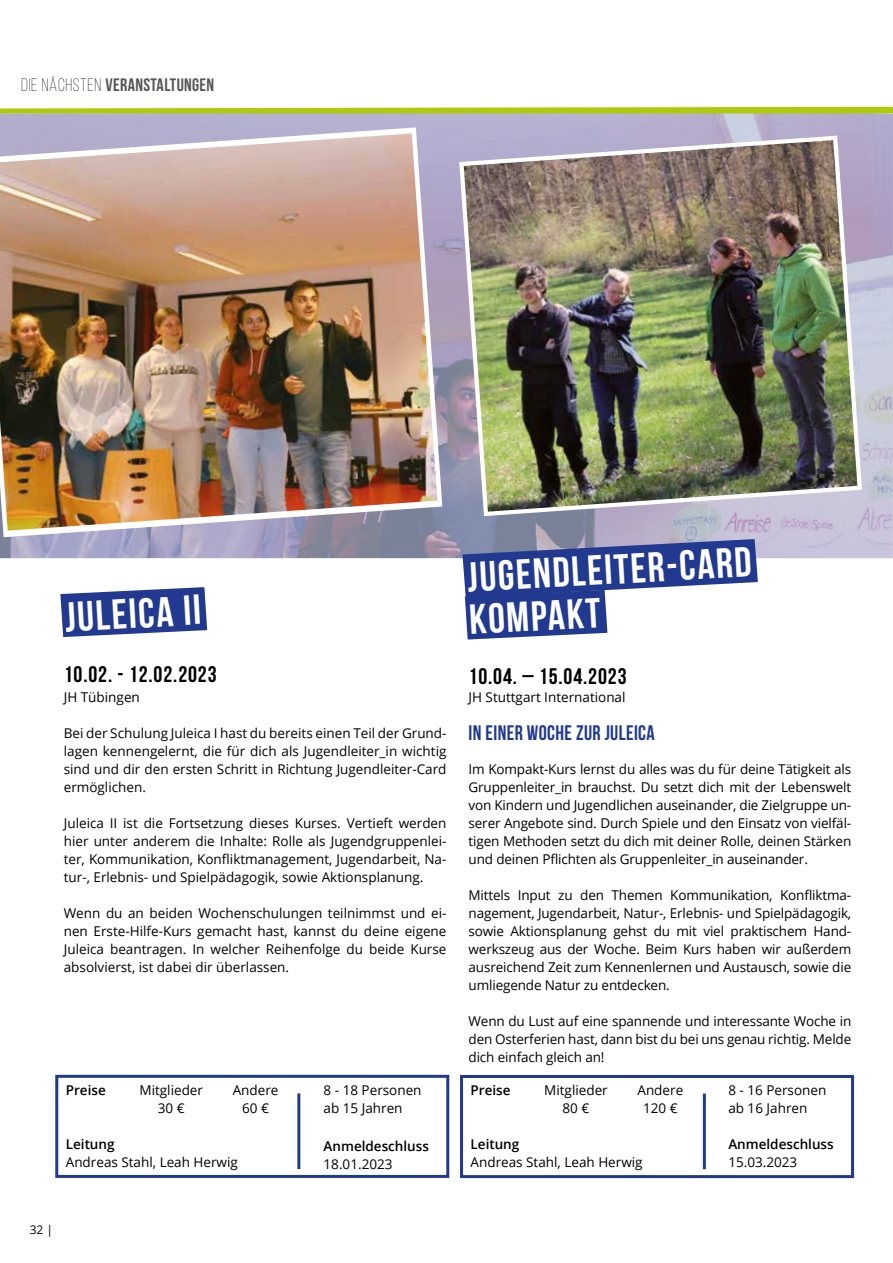
<style>
.page{position:relative;width:893px;height:1263px;background:#fff}
.page>*{position:absolute;margin:0;border:0;box-sizing:border-box;transform-origin:0 0}
.t1{font:700 42px/42.5px "Bebas Neue";color:#fff}
.t2{font:700 22.5px "Bebas Neue";letter-spacing:.04em;color:#000}
.t3{font:700 21px "Bebas Neue";letter-spacing:.02em;color:#213a8f}
.t4{font:700 18px "Bebas Neue";letter-spacing:.02em;color:#575756}
.t5{font:13.5px/18px "Open Sans";color:#000;text-align:justify}
.t6{font:600 13.5px "Open Sans";color:#000}
.t7{font:12px "Open Sans";color:#000}
.s1{font-weight:300;color:#000}
</style>
<div class="page">
<div style="left:55px;top:1075px;width:394px;height:103px;background:#fff;border:3px solid #213a8f"></div>
<hr style="left:297px;top:1093px;width:3px;height:76px;background:#213a8f">
<div style="left:460px;top:1075px;width:394px;height:103px;background:#fff;border:3px solid #213a8f"></div>
<hr style="left:703px;top:1093px;width:3px;height:76px;background:#213a8f">
<img style="left:0;top:106px;width:893px;height:534px">
<h3 class="t4" style="left:21px;top:75px;width:195px"><span class="s1">DIE NÄCHSTEN</span> VERANSTALTUNGEN</h3>
<h1 class="t1" style="left:64px;top:595px;width:138px;rotate:-3deg">JULEICA II</h1>
<h2 class="t2" style="left:64px;top:662px;width:154px">10.02. - 12.02.2023</h2>
<p class="t5" style="left:64px;top:688px;width:78px">JH Tübingen</p>
<p class="t5" style="left:64px;top:724px;width:384px">Bei der Schulung Juleica I hast du bereits einen Teil der Grund&shy;lagen kennengelernt, die für dich als Jugendleiter_in wichtig sind und dir den ersten Schritt in Richtung Jugendleiter-Card ermöglichen.</p>
<p class="t5" style="left:64px;top:814px;width:384px">Juleica II ist die Fortsetzung dieses Kurses. Vertieft werden hier unter anderem die Inhalte: Rolle als Jugendgruppenlei&shy;ter, Kommunikation, Konfliktmanagement, Jugendarbeit, Na&shy;tur-, Erlebnis- und Spielpädagogik, sowie Aktionsplanung.</p>
<p class="t5" style="left:64px;top:904px;width:384px">Wenn du an beiden Wochenschulungen teilnimmst und ei&shy;nen Erste-Hilfe-Kurs gemacht hast, kannst du deine eigene Juleica beantragen. In welcher Reihenfolge du beide Kurse absolvierst, ist dabei dir überlassen.</p>
<p class="t6" style="left:66px;top:1081px;width:42px">Preise</p>
<p class="t5" style="left:139px;top:1081px;width:65px">Mitglieder</p>
<p class="t5" style="left:233px;top:1081px;width:47px">Andere</p>
<p class="t5" style="left:158px;top:1099px;width:28px">30 €</p>
<p class="t5" style="left:242px;top:1099px;width:28px">60 €</p>
<p class="t6" style="left:66px;top:1135px;width:50px">Leitung</p>
<p class="t5" style="left:66px;top:1153px;width:174px">Andreas Stahl, Leah Herwig</p>
<p class="t5" style="left:324px;top:1081px;width:99px">8 - 18 Personen ab 15 Jahren</p>
<p class="t6" style="left:324px;top:1137px;width:107px">Anmeldeschluss</p>
<p class="t5" style="left:324px;top:1155px;width:70px">18.01.2023</p>
<h1 class="t1" style="left:466px;top:555px;width:286px;rotate:-3deg">JUGENDLEITER-CARD<br>KOMPAKT</h1>
<h2 class="t2" style="left:469px;top:664px;width:160px">10.04. – 15.04.2023</h2>
<p class="t5" style="left:469px;top:688px;width:159px">JH Stuttgart International</p>
<h3 class="t3" style="left:469px;top:721px;width:188px">IN EINER WOCHE ZUR JULEICA</h3>
<p class="t5" style="left:469px;top:760px;width:384px">Im Kompakt-Kurs lernst du alles was du für deine Tätigkeit als Gruppenleiter_in brauchst. Du setzt dich mit der Lebenswelt von Kindern und Jugendlichen auseinander, die Zielgruppe un&shy;serer Angebote sind. Durch Spiele und den Einsatz von vielfäl&shy;tigen Methoden setzt du dich mit deiner Rolle, deinen Stärken und deinen Pflichten als Gruppenleiter_in auseinander.</p>
<p class="t5" style="left:469px;top:886px;width:384px">Mittels Input zu den Themen Kommunikation, Konfliktma&shy;nagement, Jugendarbeit, Natur-, Erlebnis- und Spielpädagogik, sowie Aktionsplanung gehst du mit viel praktischem Hand&shy;werkszeug aus der Woche. Beim Kurs haben wir außerdem ausreichend Zeit zum Kennenlernen und Austausch, sowie die umliegende Natur zu entdecken.</p>
<p class="t5" style="left:469px;top:1012px;width:384px">Wenn du Lust auf eine spannende und interessante Woche in den Osterferien hast, dann bist du bei uns genau richtig. Melde dich einfach gleich an!</p>
<p class="t5" style="left:728px;top:1081px;width:99px">8 - 16 Personen ab 16 Jahren</p>
<p class="t6" style="left:728px;top:1135px;width:107px">Anmeldeschluss</p>
<p class="t5" style="left:728px;top:1153px;width:70px">15.03.2023</p>
<p class="t6" style="left:471px;top:1081px;width:42px">Preise</p>
<p class="t5" style="left:544px;top:1081px;width:65px">Mitglieder</p>
<p class="t5" style="left:637px;top:1081px;width:47px">Andere</p>
<p class="t5" style="left:563px;top:1099px;width:28px">80 €</p>
<p class="t5" style="left:643px;top:1099px;width:36px">120 €</p>
<p class="t6" style="left:471px;top:1135px;width:50px">Leitung</p>
<p class="t5" style="left:471px;top:1153px;width:174px">Andreas Stahl, Leah Herwig</p>
<p class="t7" style="left:30px;top:1221px;width:25px">32 |</p>
</div>
